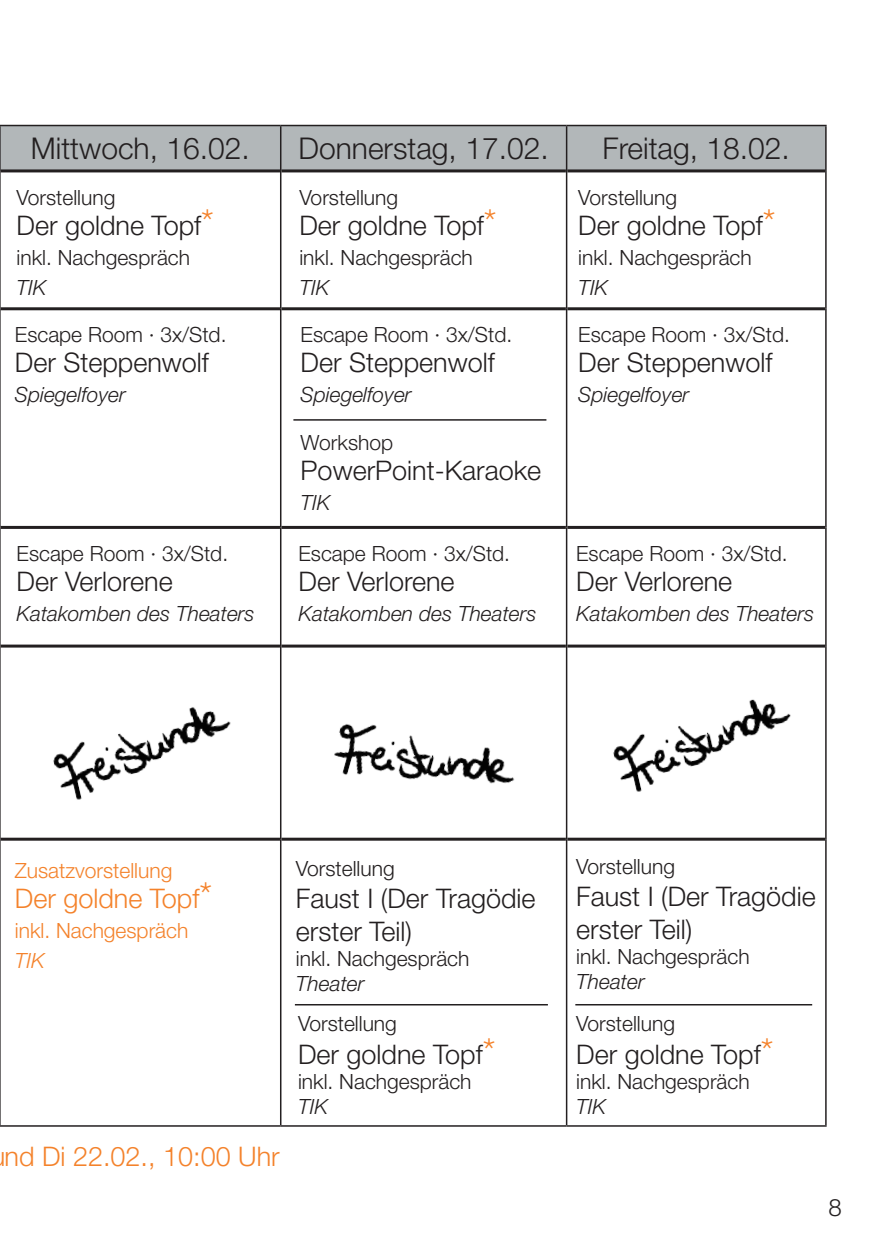
<style>
.page{position:relative;width:893px;height:1259px;background:#fff}
.page>*{position:absolute;margin:0;border:0;box-sizing:border-box;transform-origin:0 0}
.t1{font:300 30px "Helvetica Neue LT Std";color:#231f20}
.Absatzformat_1{font:300 27px/32.4px "Helvetica Neue LT Std";color:#231f20}
.t2{font:300 27px "Helvetica Neue LT Std";color:#f4822b}
.t3{font:300 24px "Helvetica Neue LT Std";color:#231f20}
.Absatzformat_1-2{font:300 21px "Helvetica Neue LT Std";color:#231f20}
.Absatzformat_1-3{font:italic 300 21px "Helvetica Neue LT Std";color:#231f20}
.t4{font:300 21px "Helvetica Neue LT Std";color:#f4822b}
.t5{font:italic 300 21px "Helvetica Neue LT Std";color:#f4822b}
.s1{font-size:36px;color:#f4822b}
.s2{font-size:36px}
</style>
<div class="page">
<hr style="left:1px;top:307px;width:279px;height:3px;background:#231f20">
<hr style="left:281px;top:307px;width:285px;height:3px;background:#231f20">
<hr style="left:567px;top:307px;width:258px;height:3px;background:#231f20">
<hr style="left:1px;top:526px;width:279px;height:3px;background:#231f20">
<hr style="left:281px;top:526px;width:285px;height:3px;background:#231f20">
<hr style="left:567px;top:526px;width:258px;height:3px;background:#231f20">
<hr style="left:281px;top:644px;width:285px;height:3px;background:#231f20">
<hr style="left:1px;top:837px;width:279px;height:3px;background:#231f20">
<hr style="left:281px;top:837px;width:285px;height:3px;background:#231f20">
<hr style="left:567px;top:837px;width:258px;height:3px;background:#231f20">
<svg style="left:1px;top:126px;width:824px;height:46px;background:#a8adaf"></svg>
<hr style="left:0;top:125px;width:281px;height:1px;background:#231f20">
<hr style="left:0;top:126px;width:1px;height:45px;background:#231f20">
<hr style="left:281px;top:125px;width:286px;height:1px;background:#231f20">
<hr style="left:280px;top:126px;width:1px;height:45px;background:#231f20">
<hr style="left:567px;top:125px;width:260px;height:1px;background:#231f20">
<hr style="left:566px;top:126px;width:1px;height:45px;background:#231f20">
<hr style="left:825px;top:126px;width:2px;height:45px;background:#231f20">
<hr style="left:0;top:171px;width:1px;height:138px;background:#231f20">
<hr style="left:280px;top:171px;width:1px;height:138px;background:#231f20">
<hr style="left:566px;top:171px;width:1px;height:138px;background:#231f20">
<hr style="left:825px;top:171px;width:2px;height:138px;background:#231f20">
<hr style="left:0;top:309px;width:1px;height:218px;background:#231f20">
<hr style="left:280px;top:309px;width:1px;height:218px;background:#231f20">
<hr style="left:566px;top:309px;width:1px;height:218px;background:#231f20">
<hr style="left:825px;top:309px;width:2px;height:218px;background:#231f20">
<hr style="left:0;top:527px;width:1px;height:119px;background:#231f20">
<hr style="left:280px;top:527px;width:1px;height:119px;background:#231f20">
<hr style="left:566px;top:527px;width:1px;height:119px;background:#231f20">
<hr style="left:825px;top:527px;width:2px;height:119px;background:#231f20">
<hr style="left:0;top:646px;width:1px;height:193px;background:#231f20">
<hr style="left:280px;top:646px;width:1px;height:193px;background:#231f20">
<hr style="left:566px;top:646px;width:1px;height:193px;background:#231f20">
<hr style="left:825px;top:646px;width:2px;height:193px;background:#231f20">
<hr style="left:0;top:839px;width:1px;height:286px;background:#231f20">
<hr style="left:280px;top:839px;width:1px;height:286px;background:#231f20">
<hr style="left:566px;top:839px;width:1px;height:286px;background:#231f20">
<hr style="left:825px;top:839px;width:2px;height:286px;background:#231f20">
<hr style="left:0;top:1125px;width:281px;height:1px;background:#231f20">
<hr style="left:281px;top:1125px;width:286px;height:1px;background:#231f20">
<hr style="left:567px;top:1125px;width:260px;height:1px;background:#231f20">
<img style="left:0;top:216px;width:1px;height:63px">
<hr style="left:293px;top:419px;width:253px;height:2px;background:#231f20">
<hr style="left:295px;top:1004px;width:253px;height:1px;background:#231f20">
<hr style="left:575px;top:1004px;width:237px;height:1px;background:#231f20">
<img style="left:565px;top:621px;width:262px;height:186px">
<img style="left:289px;top:637px;width:290px;height:195px">
<img style="left:0;top:629px;width:282px;height:185px">
<h1 class="t1" style="left:31px;top:130px;width:220px">Mittwoch, 16.02.</h1>
<h1 class="t1" style="left:299px;top:130px;width:252px">Donnerstag, 17.02.</h1>
<h1 class="t1" style="left:603px;top:130px;width:189px">Freitag, 18.02.</h1>
<p class="Absatzformat_1-2" style="left:17px;top:184px;width:100px">Vorstellung</p>
<p class="Absatzformat_1" style="left:17px;top:208px;width:199px">Der goldne Topf<span class="s1">*</span></p>
<p class="Absatzformat_1-2" style="left:17px;top:244px;width:175px">inkl. Nachgespräch</p>
<p class="Absatzformat_1-3" style="left:17px;top:274px;width:31px">TIK</p>
<p class="Absatzformat_1-2" style="left:15px;top:322px;width:213px">Escape Room · 3x/Std.</p>
<p class="Absatzformat_1" style="left:15px;top:346px;width:196px">Der Steppenwolf</p>
<p class="Absatzformat_1-3" style="left:15px;top:382px;width:112px">Spiegelfoyer</p>
<p class="Absatzformat_1-2" style="left:17px;top:541px;width:213px">Escape Room · 3x/Std.</p>
<p class="Absatzformat_1" style="left:17px;top:565px;width:158px">Der Verlorene</p>
<p class="Absatzformat_1-3" style="left:17px;top:601px;width:240px">Katakomben des Theaters</p>
<p class="Absatzformat_1-2" style="left:299px;top:184px;width:100px">Vorstellung</p>
<p class="Absatzformat_1" style="left:299px;top:208px;width:199px">Der goldne Topf<span class="s1">*</span></p>
<p class="Absatzformat_1-2" style="left:299px;top:244px;width:175px">inkl. Nachgespräch</p>
<p class="Absatzformat_1-3" style="left:299px;top:274px;width:31px">TIK</p>
<p class="Absatzformat_1-2" style="left:301px;top:321px;width:213px">Escape Room · 3x/Std.</p>
<p class="Absatzformat_1" style="left:301px;top:345px;width:196px">Der Steppenwolf</p>
<p class="Absatzformat_1-3" style="left:301px;top:381px;width:112px">Spiegelfoyer</p>
<p class="Absatzformat_1-2" style="left:301px;top:430px;width:94px">Workshop</p>
<p class="Absatzformat_1" style="left:301px;top:454px;width:242px">PowerPoint-Karaoke</p>
<p class="Absatzformat_1-3" style="left:301px;top:490px;width:31px">TIK</p>
<p class="Absatzformat_1-2" style="left:298px;top:541px;width:213px">Escape Room · 3x/Std.</p>
<p class="Absatzformat_1" style="left:298px;top:565px;width:158px">Der Verlorene</p>
<p class="Absatzformat_1-3" style="left:298px;top:601px;width:240px">Katakomben des Theaters</p>
<p class="Absatzformat_1-2" style="left:578px;top:184px;width:100px">Vorstellung</p>
<p class="Absatzformat_1" style="left:578px;top:208px;width:199px">Der goldne Topf<span class="s1">*</span></p>
<p class="Absatzformat_1-2" style="left:578px;top:244px;width:175px">inkl. Nachgespräch</p>
<p class="Absatzformat_1-3" style="left:578px;top:274px;width:31px">TIK</p>
<p class="Absatzformat_1-2" style="left:578px;top:321px;width:213px">Escape Room · 3x/Std.</p>
<p class="Absatzformat_1" style="left:578px;top:345px;width:196px">Der Steppenwolf</p>
<p class="Absatzformat_1-3" style="left:578px;top:381px;width:112px">Spiegelfoyer</p>
<p class="Absatzformat_1-2" style="left:576px;top:541px;width:213px">Escape Room · 3x/Std.</p>
<p class="Absatzformat_1" style="left:576px;top:565px;width:158px">Der Verlorene</p>
<p class="Absatzformat_1-3" style="left:576px;top:601px;width:240px">Katakomben des Theaters</p>
<p class="t4" style="left:15px;top:857px;width:159px">Zusatzvorstellung</p>
<p class="t2" style="left:15px;top:881px;width:199px">Der goldne Topf<span class="s2">*</span></p>
<p class="t4" style="left:15px;top:917px;width:175px">inkl. Nachgespräch</p>
<p class="t5" style="left:15px;top:948px;width:31px">TIK</p>
<p class="t2" style="left:5px;top:1140px;width:277px">nd Di 22.02., 10:00 Uhr</p>
<p class="Absatzformat_1-2" style="left:296px;top:855px;width:100px">Vorstellung</p>
<p class="Absatzformat_1" style="left:296px;top:882px;width:241px">Faust I (Der Tragödie erster Teil)</p>
<p class="Absatzformat_1-2" style="left:296px;top:945px;width:175px">inkl. Nachgespräch</p>
<p class="Absatzformat_1-3" style="left:296px;top:971px;width:70px">Theater</p>
<p class="Absatzformat_1-2" style="left:298px;top:1011px;width:100px">Vorstellung</p>
<p class="Absatzformat_1" style="left:298px;top:1037px;width:199px">Der goldne Topf<span class="s1">*</span></p>
<p class="Absatzformat_1-2" style="left:298px;top:1068px;width:175px">inkl. Nachgespräch</p>
<p class="Absatzformat_1-3" style="left:298px;top:1094px;width:31px">TIK</p>
<p class="Absatzformat_1-2" style="left:576px;top:853px;width:100px">Vorstellung</p>
<p class="Absatzformat_1" style="left:576px;top:879px;width:241px">Faust I (Der Tragödie erster Teil)</p>
<p class="Absatzformat_1-2" style="left:576px;top:943px;width:175px">inkl. Nachgespräch</p>
<p class="Absatzformat_1-3" style="left:576px;top:969px;width:70px">Theater</p>
<p class="Absatzformat_1-2" style="left:576px;top:1011px;width:100px">Vorstellung</p>
<p class="Absatzformat_1" style="left:576px;top:1037px;width:199px">Der goldne Topf<span class="s1">*</span></p>
<p class="Absatzformat_1-2" style="left:576px;top:1068px;width:175px">inkl. Nachgespräch</p>
<p class="Absatzformat_1-3" style="left:576px;top:1094px;width:31px">TIK</p>
<p class="t3" style="left:829px;top:1193px;width:15px">8</p>
</div>
